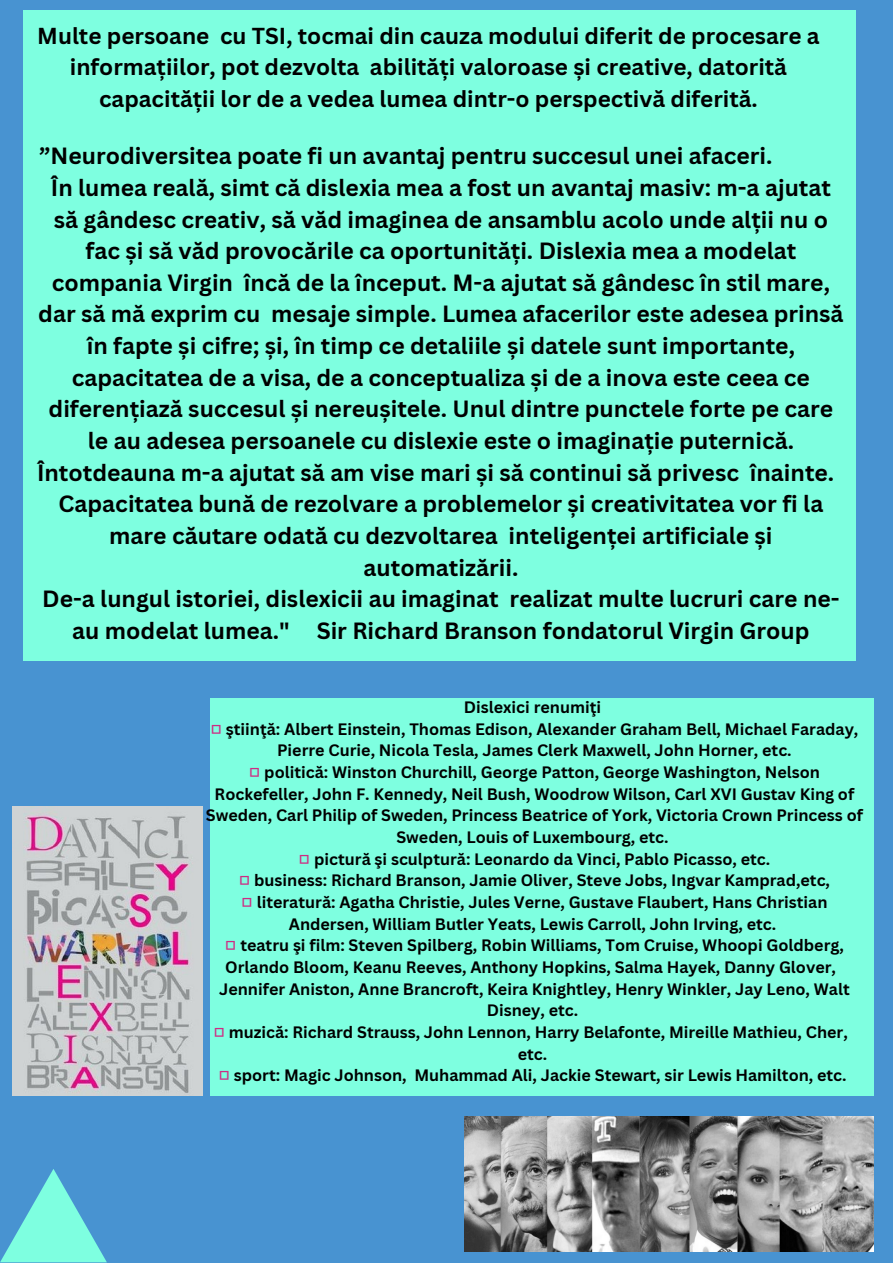
<style>
.page{position:relative;width:893px;height:1264px;background:#fff}
.page>*{position:absolute;margin:0;border:0;box-sizing:border-box;transform-origin:0 0}
.t1{font:700 22.8px/31.7px "Canva Sans";color:#000;text-align:center}
.t2{font:700 22.5px/31.2px "Canva Sans";color:#000;text-align:center}
.t3{font:700 16.05px/21.6px "Canva Sans";color:#000;text-align:center}
.s1{color:#ce2c83}
</style>
<div class="page">
<div style="left:0;top:0;width:892px;height:1262px;background:#4893d1"></div>
<div style="left:23px;top:10px;width:832px;height:650px;background:#7effe0"></div>
<svg style="left:0;top:1169px;width:107px;height:93px"></svg>
<img style="left:464px;top:1116px;width:409px;height:135px">
<img style="left:12px;top:806px;width:190px;height:289px">
<div style="left:211px;top:698px;width:663px;height:398px;background:#7effe0"></div>
<p class="t2" style="left:37px;top:20px;width:783px">Multe persoane cu TSI, tocmai din cauza modului diferit de procesare a informațiilor, pot dezvolta abilități valoroase și creative, datorită capacității lor de a vedea lumea dintr-o perspectivă diferită.</p>
<p class="t1" style="left:39px;top:140px;width:734px">”Neurodiversitea poate fi un avantaj pentru succesul unei afaceri.</p>
<p class="t1" style="left:51px;top:171px;width:781px">În lumea reală, simt că dislexia mea a fost un avantaj masiv: m-a ajutat</p>
<p class="t1" style="left:54px;top:203px;width:775px">să gândesc creativ, să văd imaginea de ansamblu acolo unde alții nu o</p>
<p class="t1" style="left:85px;top:234px;width:712px">fac și să văd provocările ca oportunități. Dislexia mea a modelat</p>
<p class="t1" style="left:52px;top:266px;width:779px">compania Virgin încă de la început. M-a ajutat să gândesc în stil mare,</p>
<p class="t1" style="left:38px;top:298px;width:806px">dar să mă exprim cu mesaje simple. Lumea afacerilor este adesea prinsă</p>
<p class="t1" style="left:87px;top:329px;width:709px">în fapte și cifre; și, în timp ce detaliile și datele sunt importante,</p>
<p class="t1" style="left:72px;top:361px;width:739px">capacitatea de a visa, de a conceptualiza și de a inova este ceea ce</p>
<p class="t1" style="left:49px;top:393px;width:786px">diferențiază succesul și nereușitele. Unul dintre punctele forte pe care</p>
<p class="t1" style="left:88px;top:424px;width:707px">le au adesea persoanele cu dislexie este o imaginație puternică.</p>
<p class="t1" style="left:37px;top:456px;width:798px">Întotdeauna m-a ajutat să am vise mari și să continui să privesc înainte.</p>
<p class="t1" style="left:59px;top:487px;width:766px">Capacitatea bună de rezolvare a problemelor și creativitatea vor fi la</p>
<p class="t1" style="left:109px;top:519px;width:664px">mare căutare odată cu dezvoltarea inteligenței artificiale și</p>
<p class="t1" style="left:363px;top:551px;width:156px">automatizării.</p>
<p class="t1" style="left:42px;top:582px;width:798px">De-a lungul istoriei, dislexicii au imaginat realizat multe lucruri care ne&shy;au modelat lumea." Sir Richard Branson fondatorul Virgin Group</p>
<p class="t3" style="left:464px;top:696px;width:139px">Dislexici renumiţi</p>
<p class="t3" style="left:210px;top:717px;width:649px"><span class="s1">■</span> ştiinţă: Albert Einstein, Thomas Edison, Alexander Graham Bell, Michael Faraday,<br>Pierre Curie, Nicola Tesla, James Clerk Maxwell, John Horner, etc.</p>
<p class="t3" style="left:206px;top:761px;width:658px"><span class="s1">■</span> politică: Winston Churchill, George Patton, George Washington, Nelson Rockefeller, John F. Kennedy, Neil Bush, Woodrow Wilson, Carl XVI Gustav King of Sweden, Carl Philip of Sweden, Princess Beatrice of York, Victoria Crown Princess of Sweden, Louis of Luxembourg, etc.</p>
<p class="t3" style="left:298px;top:847px;width:473px"><span class="s1">■</span> pictură şi sculptură: Leonardo da Vinci, Pablo Picasso, etc.</p>
<p class="t3" style="left:239px;top:869px;width:592px"><span class="s1">■</span> business: Richard Branson, Jamie Oliver, Steve Jobs, Ingvar Kamprad,etc,</p>
<p class="t3" style="left:241px;top:891px;width:587px"><span class="s1">■</span> literatură: Agatha Christie, Jules Verne, Gustave Flaubert, Hans Christian<br>Andersen, William Butler Yeats, Lewis Carroll, John Irving, etc.</p>
<p class="t3" style="left:219px;top:934px;width:632px"><span class="s1">■</span> teatru şi film: Steven Spilberg, Robin Williams, Tom Cruise, Whoopi Goldberg, Orlando Bloom, Keanu Reeves, Anthony Hopkins, Salma Hayek, Danny Glover, Jennifer Aniston, Anne Brancroft, Keira Knightley, Henry Winkler, Jay Leno, Walt Disney, etc.</p>
<p class="t3" style="left:213px;top:1020px;width:636px"><span class="s1">■</span> muzică: Richard Strauss, John Lennon, Harry Belafonte, Mireille Mathieu, Cher, etc.</p>
<p class="t3" style="left:218px;top:1064px;width:629px"><span class="s1">■</span> sport: Magic Johnson, Muhammad Ali, Jackie Stewart, sir Lewis Hamilton, etc.</p>
</div>
